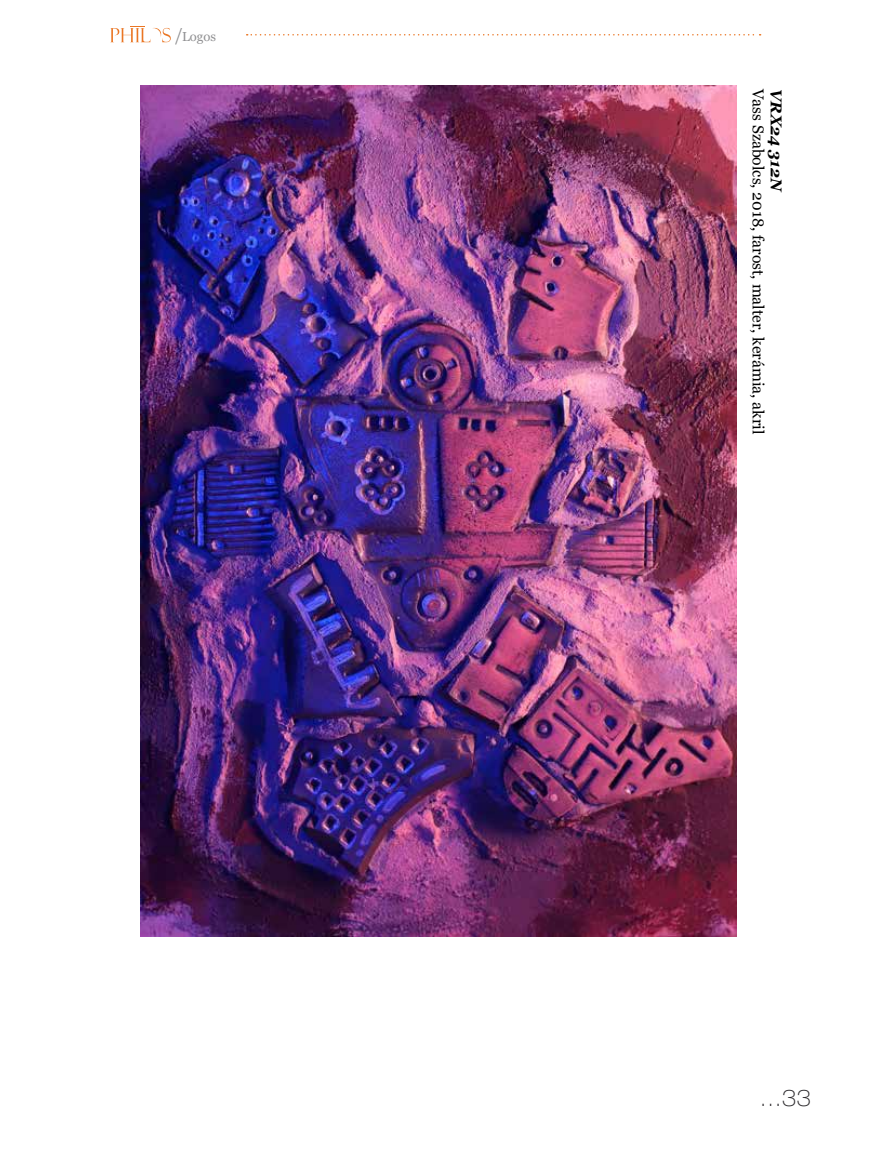
<style>
.page{position:relative;width:893px;height:1149px;background:#fff}
.page>*{position:absolute;margin:0;border:0;box-sizing:border-box;transform-origin:0 0}
.t1{font:100 expanded 22.5px "Helvetica Neue LT Pro";color:#2c2a2d}
.t2{font:15.75px "Georgia";color:#000}
.t3{font:italic 700 15.75px "Georgia";color:#000}
.t4{font:12.9px "Georgia";color:#565659}
.s1{font-size:17.25px}
</style>
<div class="page">
<svg style="left:247px;top:34px;width:514px;height:2px"></svg>
<svg style="left:110px;top:27px;width:61px;height:15px"></svg>
<img style="left:141px;top:85px;width:595px;height:850px">
<p class="t4" style="left:175px;top:29px;width:43px"><span class="s1">/</span> Logos</p>
<p class="t2" style="left:768px;top:89px;width:347px;rotate:90deg">Vass Szabolcs, 2018, farost, malter, kerámia, akril</p>
<p class="t3" style="left:786px;top:89px;width:105px;rotate:90deg">VRX24 312N</p>
<h1 class="t1" style="left:759px;top:1083px;width:53px">…33</h1>
</div>
